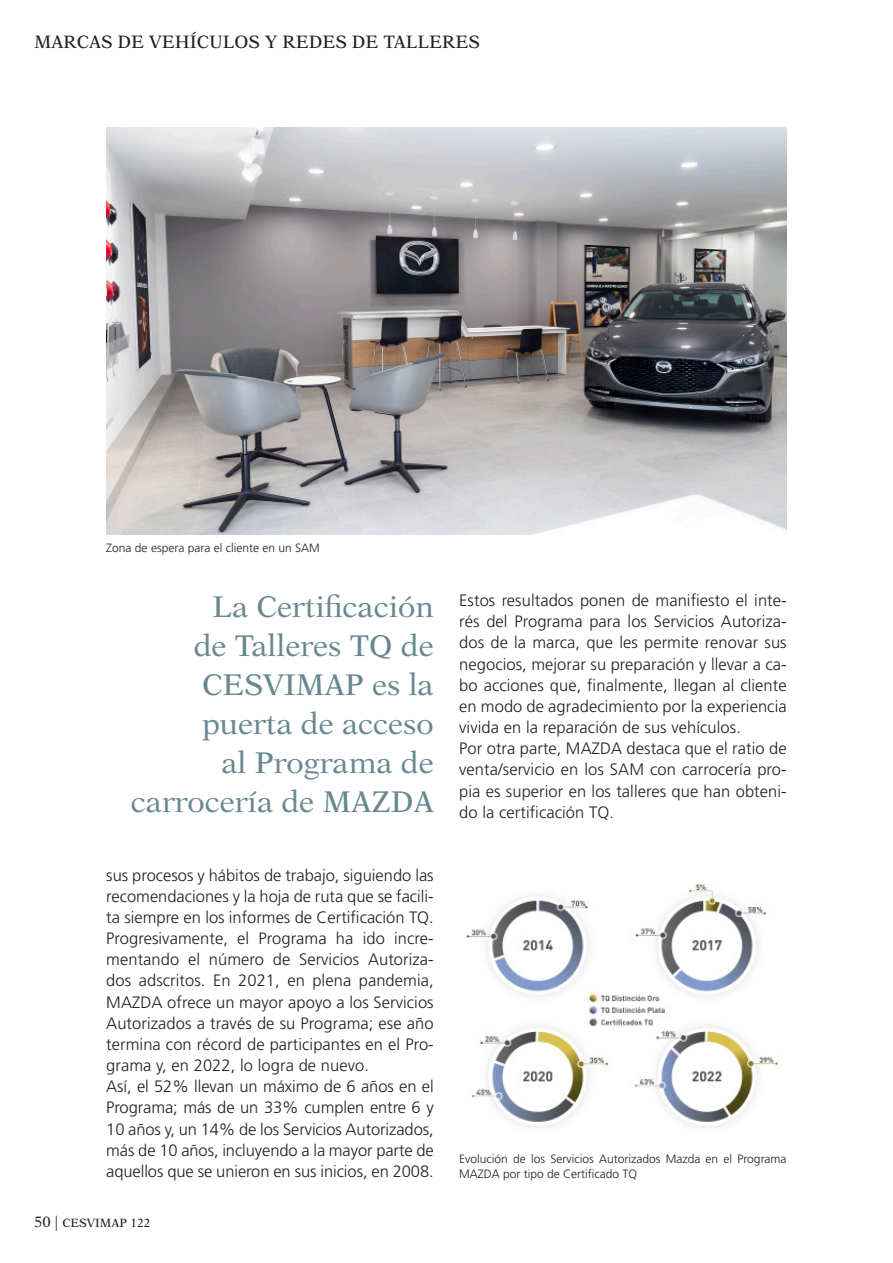
<style>
.page{position:relative;width:893px;height:1263px;background:#fff}
.page>*{position:absolute;margin:0;border:0;box-sizing:border-box;transform-origin:0 0}
.t1{font:30px/39px "New Aster";color:#678891;text-align:right}
.t2{font:18px "New Aster";color:#231f20}
.t3{font:300 16.5px/21.1px "Frutiger";letter-spacing:.005em;color:#231f20}
.t4{font:300 12px/15px "Frutiger";color:#231f20}
.t5{font:12px "New Aster";color:#231f20}
.s1{font-size:15px}
</style>
<div class="page">
<img style="left:106px;top:128px;width:681px;height:406px">
<img style="left:466px;top:884px;width:313px;height:244px">
<p class="t2" style="left:34px;top:31px;width:447px">MARCAS DE VEHÍCULOS Y REDES DE TALLERES</p>
<p class="t4" style="left:106px;top:540px;width:215px">Zona de espera para el cliente en un SAM</p>
<h1 class="t1" style="left:131px;top:587px;width:304px">La Certificación<br>de Talleres TQ de<br>CESVIMAP es la puerta de acceso<br>al Programa de carrocería de MAZDA</h1>
<p class="t3" style="left:106px;top:865px;width:329px">sus procesos y hábitos de trabajo, siguiendo las recomendaciones y la hoja de ruta que se facili&shy;ta siempre en los informes de Certificación TQ.<br>Progresivamente, el Programa ha ido incre&shy;mentando el número de Servicios Autoriza&shy;dos adscritos. En 2021, en plena pandemia, MAZDA ofrece un mayor apoyo a los Servicios Autorizados a través de su Programa; ese año termina con récord de participantes en el Pro&shy;grama y, en 2022, lo logra de nuevo.<br>Así, el 52% llevan un máximo de 6 años en el Programa; más de un 33% cumplen entre 6 y 10 años y, un 14% de los Servicios Autorizados, más de 10 años, incluyendo a la mayor parte de aquellos que se unieron en sus inicios, en 2008.</p>
<p class="t5" style="left:34px;top:1216px;width:118px"><span class="s1">50 |</span> CESVIMAP 122</p>
<p class="t3" style="left:459px;top:590px;width:329px">Estos resultados ponen de manifiesto el inte&shy;rés del Programa para los Servicios Autoriza&shy;dos de la marca, que les permite renovar sus negocios, mejorar su preparación y llevar a ca&shy;bo acciones que, finalmente, llegan al cliente en modo de agradecimiento por la experiencia vivida en la reparación de sus vehículos.<br>Por otra parte, MAZDA destaca que el ratio de venta/servicio en los SAM con carrocería pro&shy;pia es superior en los talleres que han obteni&shy;do la certificación TQ.</p>
<p class="t4" style="left:459px;top:1151px;width:329px">Evolución de los Servicios Autorizados Mazda en el Programa<br>MAZDA por tipo de Certificado TQ</p>
</div>
